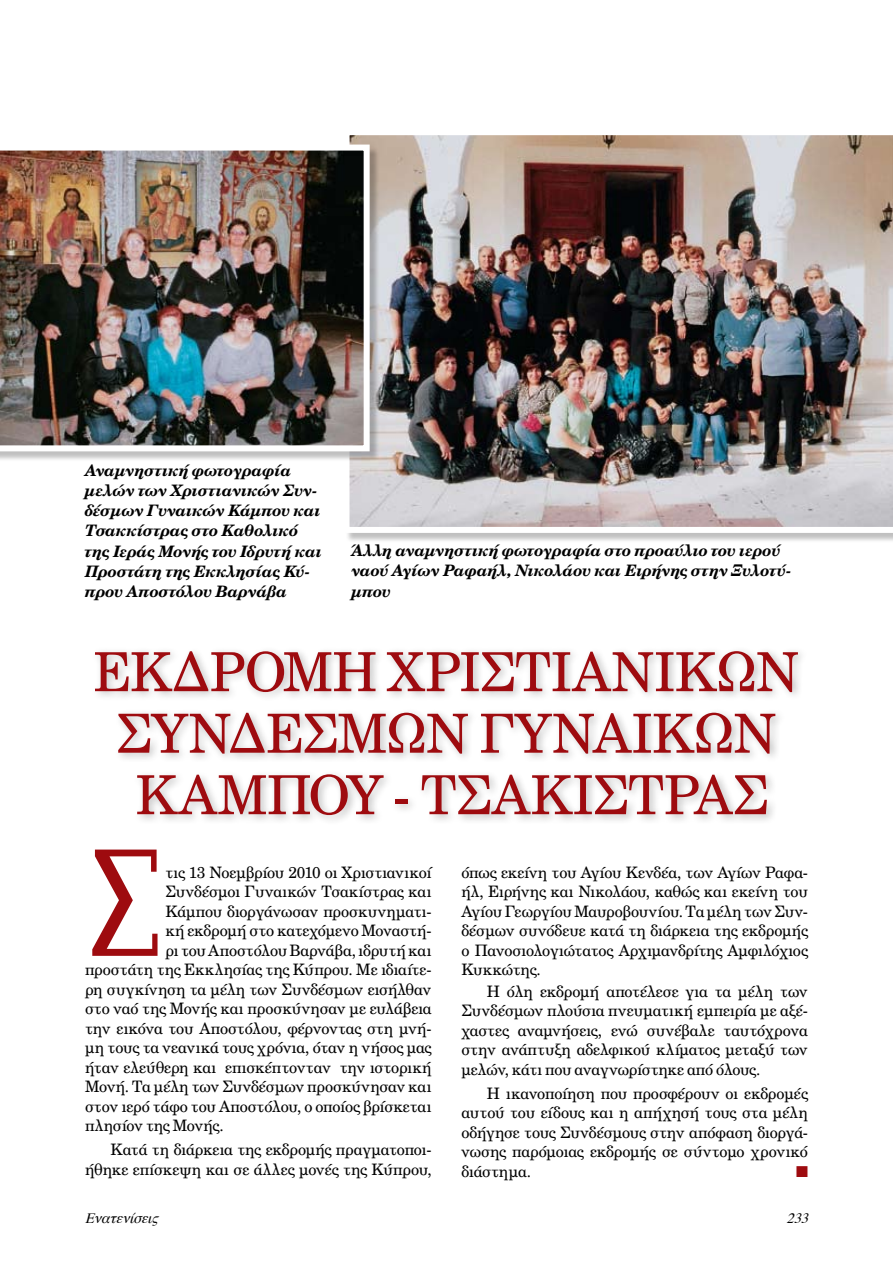
<style>
.page{position:relative;width:893px;height:1263px;background:#fff}
.page>*{position:absolute;margin:0;border:0;box-sizing:border-box;transform-origin:0 0}
.t1{font:158.4px "PF Diplomat";color:#9e0b0f;scale:.83 1}
.t2{font:54px/61.5px "UB Century";letter-spacing:-.02em;color:#9e0b0f;text-align:center}
.t3{font:15.75px/19.5px "UB Century";letter-spacing:-.01em;color:#000;text-align:justify}
.t4{font:italic 15.75px/20.2px "UB Century Bold";color:#000}
.t5{font:15.75px "UB Century";letter-spacing:-.03em;color:#000}
.t6{font:15.75px "Zapf Dingbats ITC";color:#9e0b0f}
.t7{font:italic 14.25px "Times";color:#000}
</style>
<div class="page">
<div style="left:90px;top:645px;width:799px;height:214px;background:#000;opacity:.25"></div>
<div style="left:345px;top:130px;width:548px;height:420px;background:#000;opacity:.25"></div>
<img style="left:345px;top:130px;width:548px;height:403px">
<div style="left:0;top:146px;width:386px;height:322px;background:#000;opacity:.25"></div>
<img style="left:0;top:145px;width:370px;height:306px">
<p class="t4" style="left:85px;top:460px;width:239px">Αναμνηστική φωτογραφία μελών των Χριστιανικών Συν&shy;δέσμων Γυναικών Κάμπου και<br>Τσακκίστρας στο Καθολικό της Ιεράς Μονής του Ιδρυτή και<br>Προστάτη της Εκκλησίας Κύ&shy;πρου Αποστόλου Βαρνάβα</p>
<p class="t4" style="left:352px;top:540px;width:441px">Άλλη αναμνηστική φωτογραφία στο προαύλιο του ιερού ναού Αγίων Ραφαήλ, Νικολάου και Ειρήνης στην Ξυλοτύ&shy;μπου</p>
<h2 class="t2" style="left:93px;top:641px;width:708px">Εκδρομή Χριστιανικών<br>Συνδέ σμων Γυναικών<br>Κάμπου - Τσακίστρας</h2>
<h1 class="t1" style="left:85px;top:820px;width:95px">Σ</h1>
<p class="t3" style="left:461px;top:862px;width:348px">όπως εκείνη του Αγίου Κενδέα, των Αγίων Ραφα&shy;ήλ, Ειρήνης και Νικολάου, καθώς και εκείνη του Αγίου Γεωργίου Μαυροβουνίου. Τα μέλη των Συν&shy;δέσμων συνόδευε κατά τη διάρκεια της εκδρομής ο Πανοσιολογιώτατος Αρχιμανδρίτης Αμφιλόχιος Κυκκώτης.</p>
<p class="t3" style="left:461px;top:981px;width:348px;text-indent:26px">Η όλη εκδρομή αποτέλεσε για τα μέλη των Συνδέσμων πλούσια πνευματική εμπειρία με αξέ&shy;χαστες αναμνήσεις, ενώ συνέβαλε ταυτόχρονα στην ανάπτυξη αδελφικού κλίματος μεταξύ των μελών, κάτι που αναγνωρίστηκε από όλους.</p>
<p class="t3" style="left:461px;top:1083px;width:348px;text-indent:26px">Η ικανοποίηση που προσφέρουν οι εκδρομές αυτού του είδους και η απήχησή τους στα μέλη οδήγησε τους Συνδέσμους στην απόφαση διοργά&shy;νωσης παρόμοιας εκδρομής σε σύντομο χρονικό διάστημα.</p>
<p class="t3" style="left:165px;top:862px;width:268px">τις 13 Νοεμβρίου 2010 οι Χριστιανικοί</p>
<p class="t3" style="left:165px;top:882px;width:268px">Συνδέσμοι Γυναικών Τσακίστρας και</p>
<p class="t3" style="left:165px;top:901px;width:268px">Κάμπου διοργάνωσαν προσκυνηματι-</p>
<p class="t3" style="left:165px;top:921px;width:268px">κή εκδρομή στο κατεχόμενο Μοναστή-</p>
<p class="t3" style="left:165px;top:940px;width:268px">ρι του Αποστόλου Βαρνάβα, ιδρυτή και</p>
<p class="t5" style="left:85px;top:960px;width:348px">προστάτη της Εκκλησίας της Κύπρου. Με ιδιαίτε-</p>
<p class="t3" style="left:85px;top:979px;width:348px">ρη συγκίνηση τα μέλη των Συνδέσμων εισήλθαν</p>
<p class="t3" style="left:85px;top:999px;width:348px">στο ναό της Μονής και προσκύνησαν με ευλάβεια</p>
<p class="t3" style="left:85px;top:1018px;width:348px">την εικόνα του Αποστόλου, φέρνοντας στη μνή-</p>
<p class="t3" style="left:85px;top:1038px;width:348px">μη τους τα νεανικά τους χρόνια, όταν η νήσος μας</p>
<p class="t3" style="left:85px;top:1057px;width:348px">ήταν ελεύθερη και επισκέπτονταν την ιστορική</p>
<p class="t3" style="left:85px;top:1077px;width:348px">Μονή. Τα μέλη των Συνδέσμων προσκύνησαν και</p>
<p class="t3" style="left:85px;top:1096px;width:348px">στον ιερό τάφο του Αποστόλου, ο οποίος βρίσκεται</p>
<p class="t3" style="left:85px;top:1116px;width:140px">πλησίον της Μονής.</p>
<p class="t3" style="left:85px;top:1139px;width:348px;text-align:right">Κατά τη διάρκεια της εκδρομής πραγματοποι&shy;ήθηκε επίσκεψη και σε άλλες μονές της Κύπρου,</p>
<p class="t6" style="left:796px;top:1164px;width:13px">■</p>
<p class="t7" style="left:85px;top:1204px;width:81px">Eνατενίσεις</p>
<p class="t7" style="left:786px;top:1204px;width:29px">233</p>
</div>
